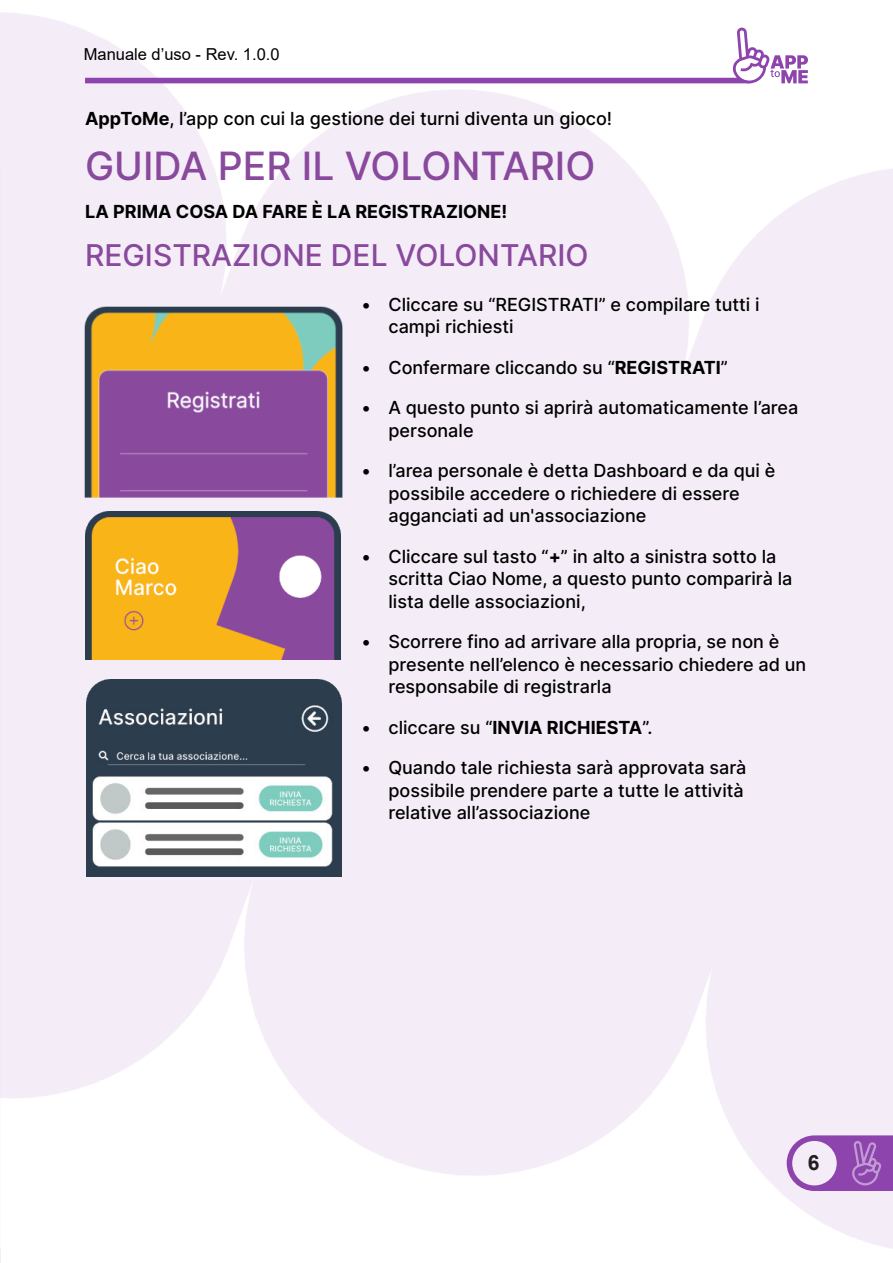
<style>
.page{position:relative;width:893px;height:1263px;background:#fff}
.page>*{position:absolute;margin:0;border:0;box-sizing:border-box;transform-origin:0 0}
.t1{font:500 39px "Inter";color:#89499d}
.t2{font:500 30px "Inter";color:#89499d}
.t3{font:700 21px "Arial";color:#231f20}
.t4{font:500 18px/22.5px "Inter";color:#000}
.t5{font:700 18px "Inter";color:#000}
.t6{font:16.5px "Arial";color:#000}
.s1{font-weight:700}
</style>
<div class="page">
<img style="left:0;top:1249px;width:1px;height:14px">
<img style="left:0;top:13px;width:893px;height:1236px">
<svg style="left:787px;top:1135px;width:106px;height:56px;background:#b280c7"></svg>
<svg style="left:85px;top:28px;width:723px;height:55px"></svg>
<img style="left:85px;top:307px;width:257px;height:191px">
<img style="left:85px;top:511px;width:256px;height:149px">
<img style="left:87px;top:680px;width:255px;height:197px">
<p class="t6" style="left:84px;top:48px;width:197px">Manuale d’uso - Rev. 1.0.0</p>
<p class="t4" style="left:85px;top:107px;width:529px"><span class="s1">AppToMe</span>, l’app con cui la gestione dei turni diventa un gioco!</p>
<h1 class="t1" style="left:85px;top:143px;width:512px">GUIDA PER IL VOLONTARIO</h1>
<p class="t5" style="left:85px;top:201px;width:424px">LA PRIMA COSA DA FARE È LA REGISTRAZIONE!</p>
<h2 class="t2" style="left:85px;top:237px;width:505px">REGISTRAZIONE DEL VOLONTARIO</h2>
<p class="t4" style="left:388px;top:293px;width:373px;text-indent:-27px">• Cliccare su “REGISTRATI” e compilare tutti i campi richiesti</p>
<p class="t4" style="left:361px;top:356px;width:368px">• Confermare cliccando su “<span class="s1">REGISTRATI</span>”</p>
<p class="t4" style="left:388px;top:396px;width:411px;text-indent:-27px">• A questo punto si aprirà automaticamente l’area personale</p>
<p class="t4" style="left:388px;top:459px;width:388px;text-indent:-27px">• l’area personale è detta Dashboard e da qui è possibile accedere o richiedere di essere agganciati ad un'associazione</p>
<p class="t4" style="left:388px;top:545px;width:406px;text-indent:-27px">• Cliccare sul tasto “<span class="s1">+</span>” in alto a sinistra sotto la scritta Ciao Nome, a questo punto comparirà la lista delle associazioni,</p>
<p class="t4" style="left:388px;top:630px;width:419px;text-indent:-27px">• Scorrere fino ad arrivare alla propria, se non è presente nell’elenco è necessario chiedere ad un responsabile di registrarla</p>
<p class="t4" style="left:361px;top:716px;width:293px">• cliccare su “<span class="s1">INVIA RICHIESTA</span>”.</p>
<p class="t4" style="left:388px;top:756px;width:360px;text-indent:-27px">• Quando tale richiesta sarà approvata sarà possibile prendere parte a tutte le attività relative all’associazione</p>
<p class="t3" style="left:808px;top:1155px;width:13px">6</p>
</div>
